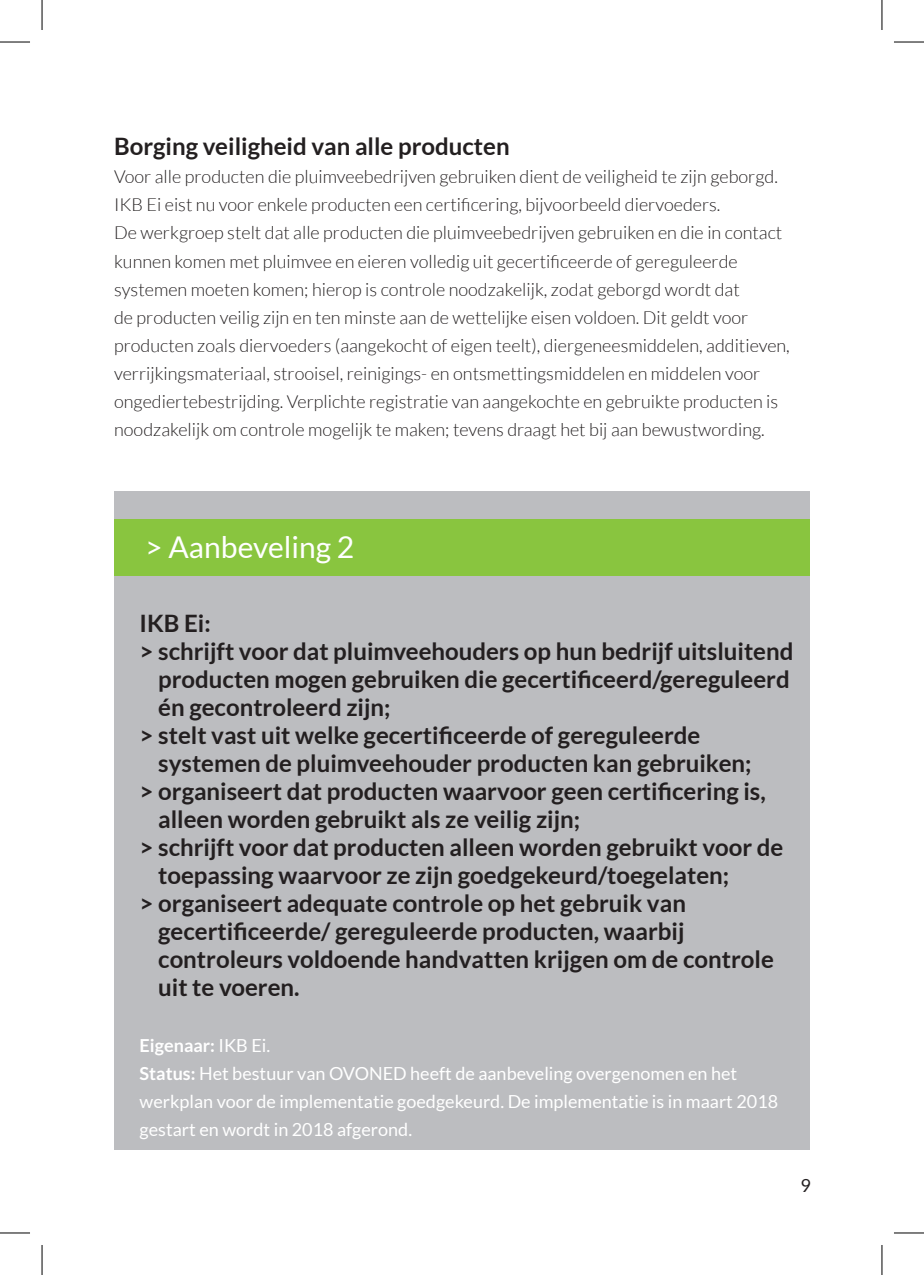
<style>
.page{position:relative;width:924px;height:1275px;background:#fff}
.page>*{position:absolute;margin:0;border:0;box-sizing:border-box;transform-origin:0 0}
.t1{font:30px "Lato";color:#fff}
.t2{font:700 24px "Lato";color:#231f20}
.t3{font:300 18px/28px "Lato";color:#231f20}
.t4{font:18px/28px "Lato";color:#fff}
.t5{font:18px "Lato";color:#231f20}
.s1{font-weight:700}
</style>
<div class="page">
<div style="left:114px;top:491px;width:695px;height:659px;background:#bcbdc0"></div>
<div style="left:114px;top:519px;width:695px;height:56px;background:#89c53f"></div>
<hr style="left:0;top:42px;width:30px;height:1px;background:#000">
<hr style="left:893px;top:42px;width:30px;height:1px;background:#000">
<hr style="left:0;top:1232px;width:30px;height:1px;background:#000">
<hr style="left:893px;top:1232px;width:30px;height:1px;background:#000">
<hr style="left:42px;top:0;width:1px;height:30px;background:#000">
<hr style="left:42px;top:1245px;width:1px;height:30px;background:#000">
<hr style="left:881px;top:0;width:1px;height:30px;background:#000">
<hr style="left:881px;top:1245px;width:1px;height:30px;background:#000">
<h2 class="t2" style="left:114px;top:133px;width:397px">Borging veiligheid van alle producten</h2>
<p class="t3" style="left:114px;top:163px;width:677px">Voor alle producten die pluimveebedrijven gebruiken dient de veiligheid te zijn geborgd.<br>IKB Ei eist nu voor enkele producten een certificering, bijvoorbeeld diervoeders.<br>De werkgroep stelt dat alle producten die pluimveebedrijven gebruiken en die in contact kunnen komen met pluimvee en eieren volledig uit gecertificeerde of gereguleerde systemen moeten komen; hierop is controle noodzakelijk, zodat geborgd wordt dat<br>de producten veilig zijn en ten minste aan de wettelijke eisen voldoen. Dit geldt voor producten zoals diervoeders (aangekocht of eigen teelt), diergeneesmiddelen, additieven, verrijkingsmateriaal, strooisel, reinigings- en ontsmettingsmiddelen en middelen voor ongediertebestrijding. Verplichte registratie van aangekochte en gebruikte producten is noodzakelijk om controle mogelijk te maken; tevens draagt het bij aan bewustwording.</p>
<h1 class="t1" style="left:145px;top:531px;width:210px">&gt; Aanbeveling 2</h1>
<h2 class="t2" style="left:140px;top:609px;width:73px">IKB Ei:</h2>
<h2 class="t2" style="left:140px;top:637px;width:655px">&gt; schrijft voor dat pluimveehouders op hun bedrijf uitsluitend</h2>
<h2 class="t2" style="left:158px;top:665px;width:632px">producten mogen gebruiken die gecertificeerd/gereguleerd</h2>
<h2 class="t2" style="left:158px;top:693px;width:234px">én gecontroleerd zijn;</h2>
<h2 class="t2" style="left:140px;top:721px;width:562px">&gt; stelt vast uit welke gecertificeerde of gereguleerde</h2>
<h2 class="t2" style="left:158px;top:749px;width:594px">systemen de pluimveehouder producten kan gebruiken;</h2>
<h2 class="t2" style="left:140px;top:777px;width:627px">&gt; organiseert dat producten waarvoor geen certificering is,</h2>
<h2 class="t2" style="left:158px;top:805px;width:423px">alleen worden gebruikt als ze veilig zijn;</h2>
<h2 class="t2" style="left:140px;top:833px;width:645px">&gt; schrijft voor dat producten alleen worden gebruikt voor de</h2>
<h2 class="t2" style="left:158px;top:861px;width:572px">toepassing waarvoor ze zijn goedgekeurd/toegelaten;</h2>
<h2 class="t2" style="left:140px;top:889px;width:547px">&gt; organiseert adequate controle op het gebruik van</h2>
<h2 class="t2" style="left:158px;top:917px;width:527px">gecertificeerde/ gereguleerde producten, waarbij</h2>
<h2 class="t2" style="left:158px;top:945px;width:617px">controleurs voldoende handvatten krijgen om de controle</h2>
<h2 class="t2" style="left:158px;top:973px;width:143px">uit te voeren.</h2>
<p class="t4" style="left:140px;top:1031px;width:639px"><span class="s1">Eigenaar:</span> IKB Ei.<br><span class="s1">Status:</span> Het bestuur van OVONED heeft de aanbeveling overgenomen en het werkplan voor de implementatie goedgekeurd. De implementatie is in maart 2018 gestart en wordt in 2018 afgerond.</p>
<p class="t5" style="left:800px;top:1175px;width:12px">9</p>
</div>
